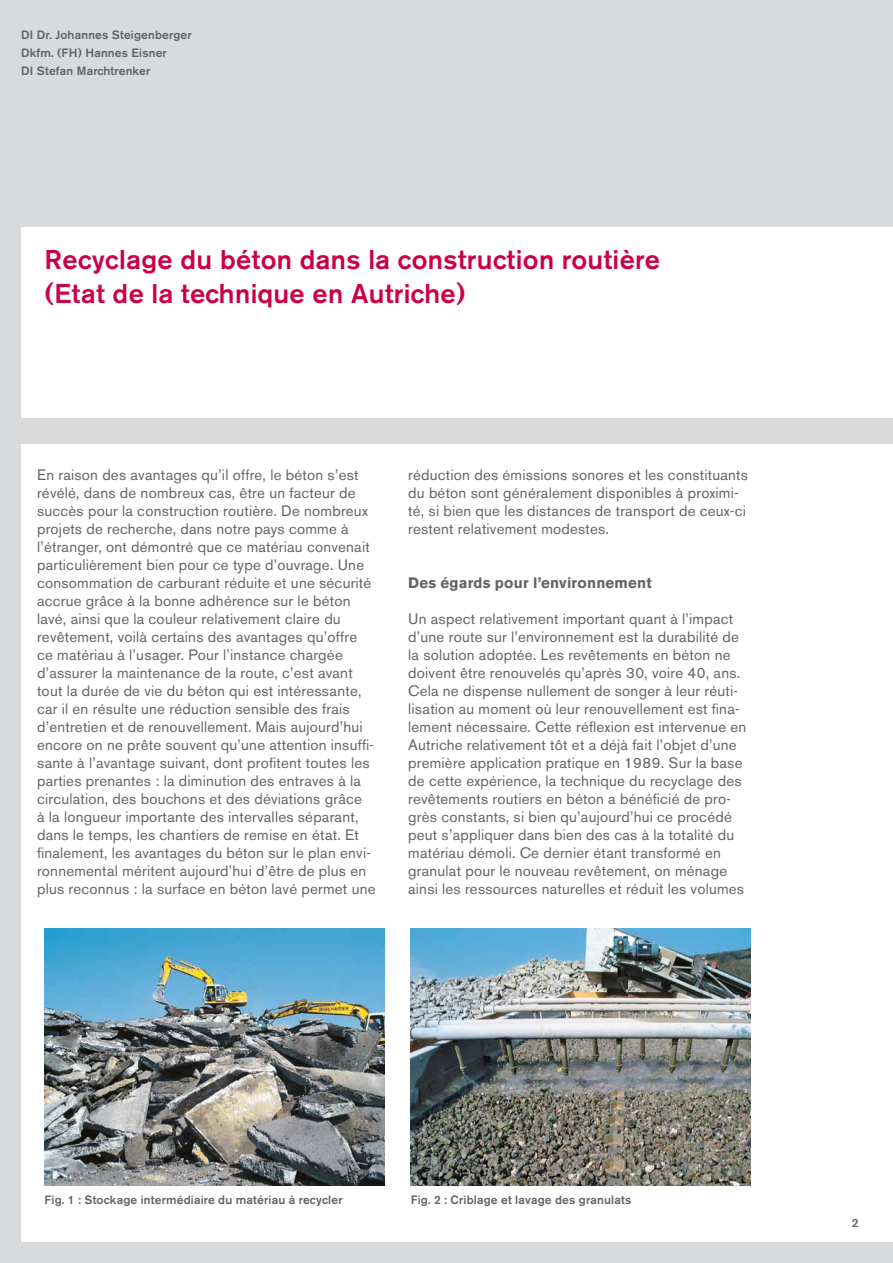
<style>
.page{position:relative;width:893px;height:1263px;background:#d9dadb}
.page>*{position:absolute;margin:0;border:0;box-sizing:border-box;transform-origin:0 0}
.t1{font:500 27px/33.9px "Akzidenz Grotesk BE";letter-spacing:.015em;color:#cb0042}
.t2{font:15px/18px "Akzidenz Grotesk BE";letter-spacing:.015em;color:#626364}
.t3{font:700 15px "Akzidenz Grotesk BE";letter-spacing:.015em;color:#626364}
.t4{font:500 12px/18px "Akzidenz Grotesk BE";letter-spacing:.015em;color:#626364}
</style>
<div class="page">
<div style="left:21px;top:444px;width:872px;height:798px;background:#fff"></div>
<div style="left:21px;top:228px;width:872px;height:190px;background:#fff"></div>
<img style="left:45px;top:928px;width:340px;height:257px">
<img style="left:411px;top:928px;width:340px;height:257px">
<p class="t4" style="left:21px;top:26px;width:172px">DI Dr. Johannes Steigenberger<br>Dkfm. (FH) Hannes Eisner<br>DI Stefan Marchtrenker</p>
<h1 class="t1" style="left:45px;top:242px;width:617px">Recyclage du béton dans la construction routière (Etat de la technique en Autriche)</h1>
<p class="t2" style="left:37px;top:466px;width:340px">En raison des avantages qu’il offre, le béton s’est révélé, dans de nombreux cas, être un facteur de succès pour la construction routière. De nombreux projets de recherche, dans notre pays comme à l’étranger, ont démontré que ce matériau convenait particulièrement bien pour ce type d’ouvrage. Une consommation de carburant réduite et une sécurité accrue grâce à la bonne adhérence sur le béton lavé, ainsi que la couleur relativement claire du revêtement, voilà certains des avantages qu’offre ce matériau à l’usager. Pour l’instance chargée d’assurer la maintenance de la route, c’est avant tout la durée de vie du béton qui est intéressante, car il en résulte une réduction sensible des frais d’entretien et de renouvellement. Mais aujourd’hui encore on ne prête souvent qu’une attention insuffi&shy;sante à l’avantage suivant, dont profitent toutes les parties prenantes : la diminution des entraves à la circulation, des bouchons et des déviations grâce<br>à la longueur importante des intervalles séparant, dans le temps, les chantiers de remise en état. Et finalement, les avantages du béton sur le plan envi&shy;ronnemental méritent aujourd’hui d’être de plus en plus reconnus : la surface en béton lavé permet une</p>
<p class="t2" style="left:408px;top:466px;width:341px">réduction des émissions sonores et les constituants du béton sont généralement disponibles à proximi&shy;té, si bien que les distances de transport de ceux-ci restent relativement modestes.</p>
<p class="t3" style="left:408px;top:574px;width:245px">Des égards pour l’environnement</p>
<p class="t2" style="left:408px;top:610px;width:340px">Un aspect relativement important quant à l’impact d’une route sur l’environnement est la durabilité de la solution adoptée. Les revêtements en béton ne doivent être renouvelés qu’après 30, voire 40, ans.<br>Cela ne dispense nullement de songer à leur réuti&shy;lisation au moment où leur renouvellement est fina&shy;lement nécessaire. Cette réflexion est intervenue en Autriche relativement tôt et a déjà fait l’objet d’une première application pratique en 1989. Sur la base de cette expérience, la technique du recyclage des revêtements routiers en béton a bénéficié de pro&shy;grès constants, si bien qu’aujourd’hui ce procédé peut s’appliquer dans bien des cas à la totalité du matériau démoli. Ce dernier étant transformé en granulat pour le nouveau revêtement, on ménage ainsi les ressources naturelles et réduit les volumes</p>
<p class="t4" style="left:45px;top:1190px;width:299px">Fig. 1 : Stockage intermédiaire du matériau à recycler</p>
<p class="t4" style="left:411px;top:1190px;width:222px">Fig. 2 : Criblage et lavage des granulats</p>
<p class="t4" style="left:852px;top:1214px;width:8px">2</p>
</div>
